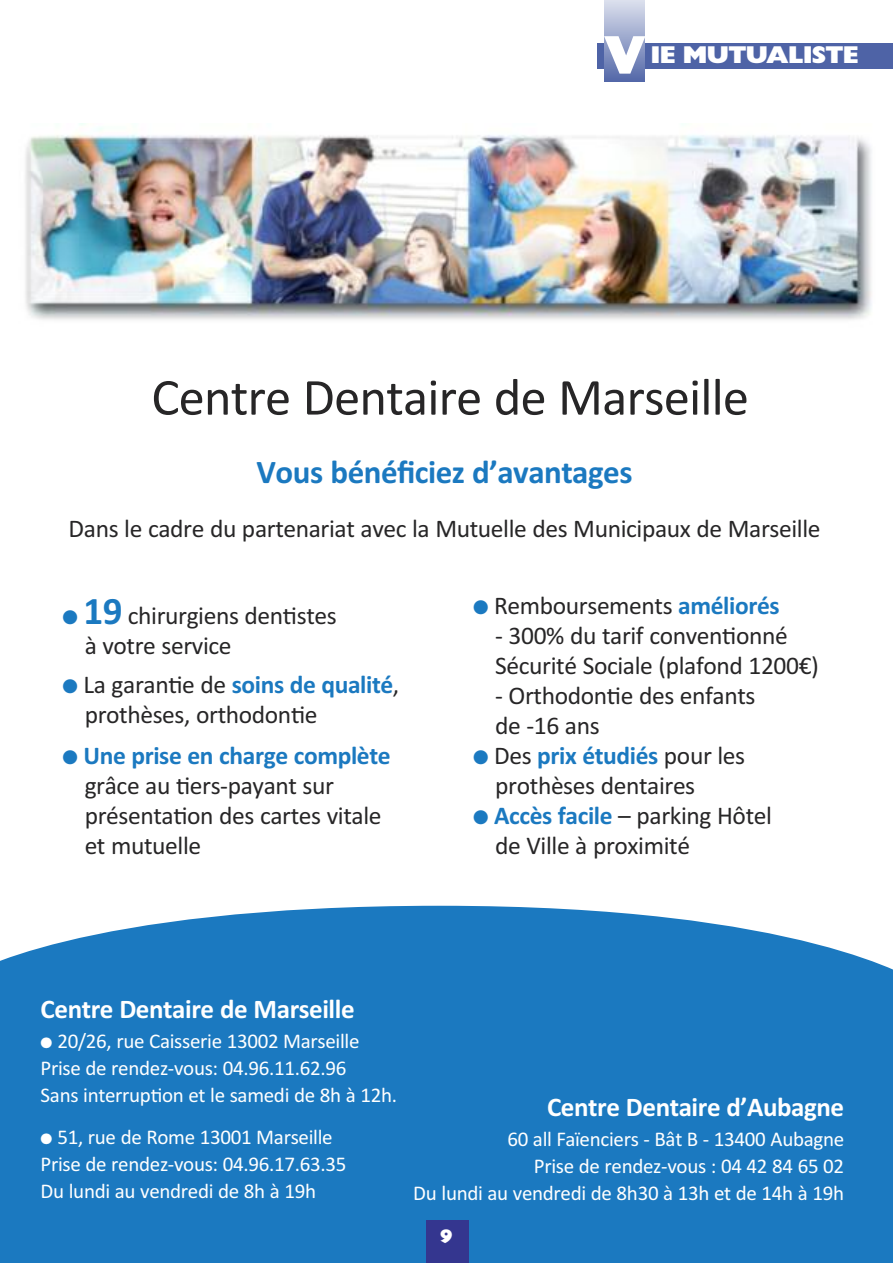
<style>
.page{position:relative;width:893px;height:1263px;background:#fff}
.page>*{position:absolute;margin:0;border:0;box-sizing:border-box;transform-origin:0 0}
.t1{font:54px "Gill Sans Extra Bold Display";color:#fff}
.t2{font:52.5px "Calibri";letter-spacing:-.015em;color:#272627}
.t3{font:700 33px "Calibri";letter-spacing:-.015em;color:#1b79c0}
.t4{font:700 27px "Calibri";letter-spacing:-.015em;color:#fff}
.t5{font:25.5px/30px "Calibri";letter-spacing:-.015em;color:#272627}
.t6{font:24.15px "Gill Sans Extra Bold Display";letter-spacing:-.025em;color:#fff;scale:1.09 1}
.t7{font:21px/27px "Calibri";letter-spacing:-.015em;color:#fff}
.t8{font:19.5px "Gill Sans Extra Bold Display";color:#fff}
.s1{color:#1b79c0}
.s2{font-weight:700;font-size:39px;color:#1b79c0}
.s3{font-weight:700;color:#1b79c0}
</style>
<div class="page">
<img style="left:25px;top:123px;width:847px;height:197px">
<div style="left:0;top:906px;width:893px;height:357px;background:#1b79c0"></div>
<div style="left:597px;top:43px;width:296px;height:26px;background:#4e63a6"></div>
<div style="left:604px;top:0;width:40px;height:82px;background:linear-gradient(to bottom,#dce0ed,#5468a9)"></div>
<div style="left:426px;top:1220px;width:43px;height:43px;background:#34368f"></div>
<h1 class="t1" style="left:604px;top:36px;width:44px">V</h1>
<p class="t6" style="left:650px;top:47px;width:192px">IE MUTUALISTE</p>
<h2 class="t2" style="left:151px;top:366px;width:599px">Centre Dentaire de Marseille</h2>
<p class="t3" style="left:257px;top:452px;width:377px">Vous bénéficiez d’avantages</p>
<p class="t5" style="left:69px;top:513px;width:753px">Dans le cadre du partenariat avec la Mutuelle des Municipaux de Marseille</p>
<p class="t5" style="left:85px;top:600px;width:254px;text-indent:-22px"><span class="s1">●</span> <span class="s2">19</span> chirurgiens dentistes à votre service</p>
<p class="t5" style="left:85px;top:669px;width:316px;text-indent:-22px"><span class="s1">●</span> La garantie de <span class="s3">soins de qualité</span>, prothèses, orthodontie</p>
<p class="t5" style="left:85px;top:740px;width:307px;text-indent:-22px"><span class="s1">●</span> <span class="s3">Une prise en charge complète </span>grâce au tiers-payant sur présentation des cartes vitale et mutuelle</p>
<p class="t5" style="left:473px;top:590px;width:308px"><span class="s1">●</span> Remboursements <span class="s3">améliorés</span></p>
<p class="t5" style="left:495px;top:620px;width:325px">- 300% du tarif conventionné<br>Sécurité Sociale (plafond 1200€)</p>
<p class="t5" style="left:495px;top:680px;width:262px">- Orthodontie des enfants de -16 ans</p>
<p class="t5" style="left:495px;top:740px;width:251px;text-indent:-22px"><span class="s1">●</span> Des <span class="s3">prix étudiés</span> pour les prothèses dentaires</p>
<p class="t5" style="left:495px;top:800px;width:278px;text-indent:-22px"><span class="s1">●</span> <span class="s3">Accès facile</span> – parking Hôtel de Ville à proximité</p>
<p class="t4" style="left:41px;top:992px;width:316px">Centre Dentaire de Marseille</p>
<p class="t7" style="left:41px;top:1027px;width:358px">● 20/26, rue Caisserie 13002 Marseille<br>Prise de rendez-vous: 04.96.11.62.96<br>Sans interruption et le samedi de 8h à 12h.</p>
<p class="t7" style="left:41px;top:1123px;width:307px">● 51, rue de Rome 13001 Marseille<br>Prise de rendez-vous: 04.96.17.63.35<br>Du lundi au vendredi de 8h à 19h</p>
<p class="t4" style="left:547px;top:1091px;width:299px">Centre Dentaire d’Aubagne</p>
<p class="t7" style="left:413px;top:1125px;width:432px;text-align:right">60 all Faïenciers - Bât B - 13400 Aubagne<br>Prise de rendez-vous : 04 42 84 65 02<br>Du lundi au vendredi de 8h30 à 13h et de 14h à 19h</p>
<p class="t8" style="left:440px;top:1229px;width:14px">9</p>
</div>
